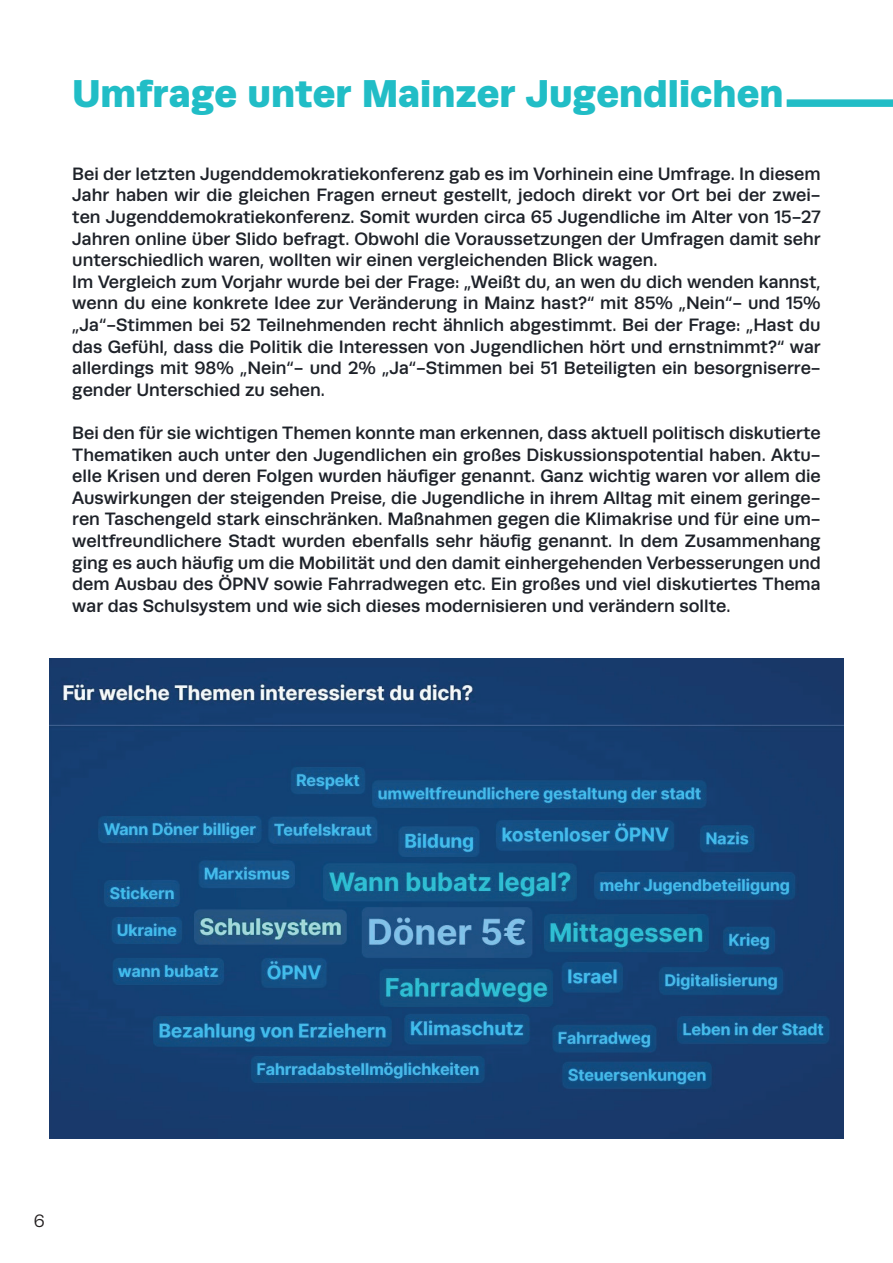
<style>
.page{position:relative;width:893px;height:1263px;background:#fff}
.page>*{position:absolute;margin:0;border:0;box-sizing:border-box;transform-origin:0 0}
.t1{font:900 39px "Runda";color:#21bdc6}
.t2{font:500 18px/21.6px "Runda";color:#1e2229;text-align:justify}
.t3{font:18px "Runda";color:#231f20}
</style>
<div class="page">
<img style="left:50px;top:658px;width:793px;height:480px">
<svg style="left:787px;top:99px;width:106px;height:8px"></svg>
<p class="t1" style="left:72px;top:70px;width:713px">Umfrage unter Mainzer Jugendlichen</p>
<p class="t2" style="left:72px;top:163px;width:750px">Bei der letzten Jugenddemokratiekonferenz gab es im Vorhinein eine Umfrage. In diesem Jahr haben wir die gleichen Fragen erneut gestellt, jedoch direkt vor Ort bei der zwei&shy;ten Jugenddemokratiekonferenz. Somit wurden circa 65 Jugendliche im Alter von 15-27<br>Jahren online über Slido befragt. Obwohl die Voraussetzungen der Umfragen damit sehr unterschiedlich waren, wollten wir einen vergleichenden Blick wagen.</p>
<p class="t2" style="left:72px;top:271px;width:750px">Im Vergleich zum Vorjahr wurde bei der Frage: „Weißt du, an wen du dich wenden kannst, wenn du eine konkrete Idee zur Veränderung in Mainz hast?“ mit 85% „Nein“- und 15% „Ja“-Stimmen bei 52 Teilnehmenden recht ähnlich abgestimmt. Bei der Frage: „Hast du das Gefühl, dass die Politik die Interessen von Jugendlichen hört und ernstnimmt?“ war allerdings mit 98% „Nein“- und 2% „Ja“-Stimmen bei 51 Beteiligten ein besorgniserre&shy;gender Unterschied zu sehen.</p>
<p class="t2" style="left:72px;top:422px;width:750px">Bei den für sie wichtigen Themen konnte man erkennen, dass aktuell politisch diskutierte Thematiken auch unter den Jugendlichen ein großes Diskussionspotential haben. Aktu&shy;elle Krisen und deren Folgen wurden häufiger genannt. Ganz wichtig waren vor allem die Auswirkungen der steigenden Preise, die Jugendliche in ihrem Alltag mit einem geringe&shy;ren Taschengeld stark einschränken. Maßnahmen gegen die Klimakrise und für eine um&shy;weltfreundlichere Stadt wurden ebenfalls sehr häufig genannt. In dem Zusammenhang ging es auch häufig um die Mobilität und den damit einhergehenden Verbesserungen und dem Ausbau des ÖPNV sowie Fahrradwegen etc. Ein großes und viel diskutiertes Thema war das Schulsystem und wie sich dieses modernisieren und verändern sollte.</p>
<p class="t3" style="left:34px;top:1211px;width:12px">6</p>
</div>
